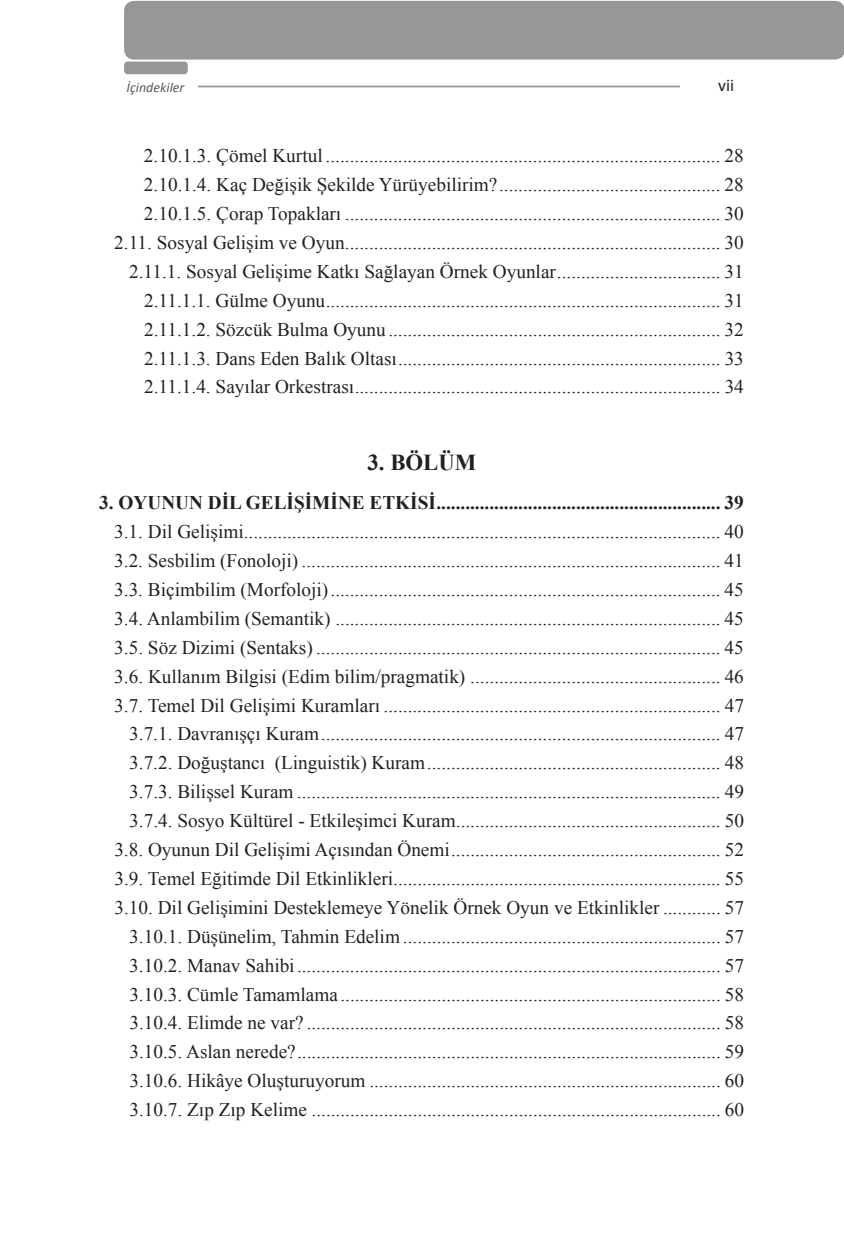
<style>
.page{position:relative;width:844px;height:1241px;background:#fff}
.page>*{position:absolute;margin:0;border:0;box-sizing:border-box;transform-origin:0 0}
.t1{font:700 22.75px "Times New Roman";color:#231f20}
.t2{font:19.25px/28.9px "Times New Roman";color:#231f20;text-align:right}
.t3{font:700 19.25px "Times New Roman";color:#231f20}
.t4{font:17.5px "Calibri";color:#231f20}
.t5{font:italic 14px "Calibri";color:#57585a}
</style>
<div class="page">
<hr style="left:198px;top:86px;width:481px;height:1px;background:#969798">
<div style="left:124px;top:1px;width:719px;height:59px;background:#969798;border-radius:10px"></div>
<div style="left:124px;top:62px;width:64px;height:12px;background:#969798;border-radius:4px"></div>
<p class="t5" style="left:126px;top:78px;width:59px">İçindekiler</p>
<p class="t4" style="left:718px;top:74px;width:17px">vii</p>
<p class="t2" style="left:114px;top:141px;width:631px">2.10.1.3. Çömel Kurtul .................................................................................. 28<br>2.10.1.4. Kaç Değişik Şekilde Yürüyebilirim?.............................................. 28<br>2.10.1.5. Çorap Topakları .............................................................................. 30<br>2.11. Sosyal Gelişim ve Oyun.............................................................................. 30<br>2.11.1. Sosyal Gelişime Katkı Sağlayan Örnek Oyunlar.................................. 31<br>2.11.1.1. Gülme Oyunu.................................................................................. 31<br>2.11.1.2. Sözcük Bulma Oyunu ..................................................................... 32<br>2.11.1.3. Dans Eden Balık Oltası................................................................... 33<br>2.11.1.4. Sayılar Orkestrası............................................................................ 34</p>
<p class="t1" style="left:367px;top:447px;width:110px">3. BÖLÜM</p>
<p class="t3" style="left:99px;top:489px;width:646px">3. OYUNUN DİL GELİŞİMİNE ETKİSİ........................................................... 39</p>
<p class="t2" style="left:114px;top:517px;width:631px">3.1. Dil Gelişimi................................................................................................... 40<br>3.2. Sesbilim (Fonoloji) ....................................................................................... 41<br>3.3. Biçimbilim (Morfoloji)................................................................................. 45<br>3.4. Anlambilim (Semantik) ................................................................................ 45<br>3.5. Söz Dizimi (Sentaks) .................................................................................... 45<br>3.6. Kullanım Bilgisi (Edim bilim/pragmatik) .................................................... 46<br>3.7. Temel Dil Gelişimi Kuramları ...................................................................... 47<br>3.7.1. Davranışçı Kuram................................................................................... 47<br>3.7.2. Doğuştancı (Linguistik) Kuram............................................................. 48<br>3.7.3. Bilişsel Kuram ........................................................................................ 49<br>3.7.4. Sosyo Kültürel - Etkileşimci Kuram....................................................... 50<br>3.8. Oyunun Dil Gelişimi Açısından Önemi........................................................ 52<br>3.9. Temel Eğitimde Dil Etkinlikleri.................................................................... 55<br>3.10. Dil Gelişimini Desteklemeye Yönelik Örnek Oyun ve Etkinlikler ............ 57<br>3.10.1. Düşünelim, Tahmin Edelim.................................................................. 57<br>3.10.2. Manav Sahibi........................................................................................ 57<br>3.10.3. Cümle Tamamlama ............................................................................... 58<br>3.10.4. Elimde ne var? ...................................................................................... 58<br>3.10.5. Aslan nerede?........................................................................................ 59<br>3.10.6. Hikâye Oluşturuyorum ......................................................................... 60<br>3.10.7. Zıp Zıp Kelime ..................................................................................... 60</p>
</div>
